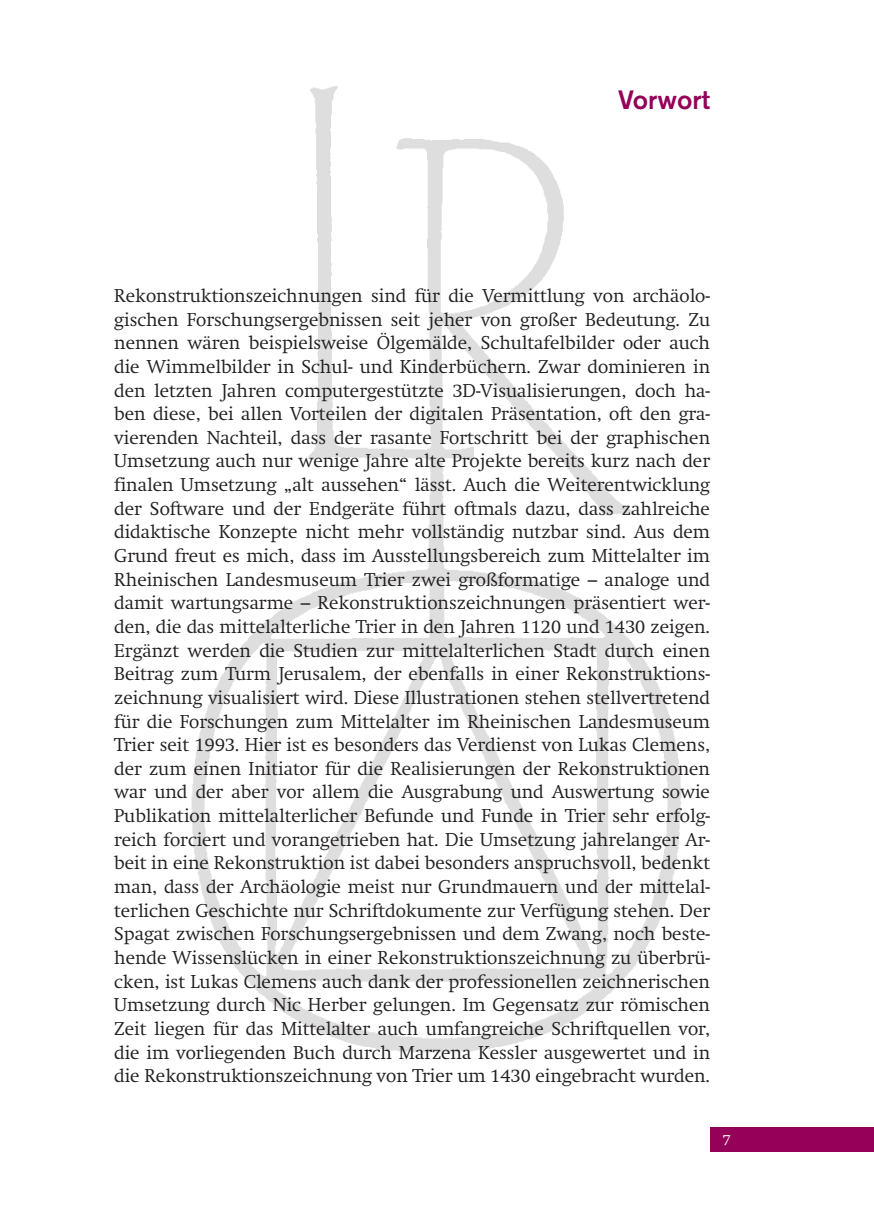
<style>
.page{position:relative;width:874px;height:1221px;background:#fff}
.page>*{position:absolute;margin:0;border:0;box-sizing:border-box;transform-origin:0 0}
.t1{font:500 26.25px "Akzidenz Grotesk Std";color:#950058}
.t2{font:300 18.38px/23.6px "Swift";color:#231f20;text-align:justify}
.t3{font:300 14.88px "Swift";color:#fff}
</style>
<div class="page">
<div style="left:709px;top:1126px;width:164px;height:25px;background:#950058"></div>
<img style="left:191px;top:86px;width:491px;height:966px">
<h1 class="t1" style="left:617px;top:84px;width:93px">Vorwort</h1>
<p class="t2" style="left:114px;top:284px;width:597px">Rekonstruktionszeichnungen sind für die Vermittlung von archäolo&shy;gischen Forschungsergebnissen seit jeher von großer Bedeutung. Zu nennen wären beispielsweise Ölgemälde, Schultafelbilder oder auch die Wimmelbilder in Schul- und Kinderbüchern. Zwar dominieren in den letzten Jahren computergestützte 3D-Visualisierungen, doch ha&shy;ben diese, bei allen Vorteilen der digitalen Präsentation, oft den gra&shy;vierenden Nachteil, dass der rasante Fortschritt bei der graphischen Umsetzung auch nur wenige Jahre alte Projekte bereits kurz nach der finalen Umsetzung „alt aussehen“ lässt. Auch die Weiterentwicklung der Software und der Endgeräte führt oftmals dazu, dass zahlreiche didaktische Konzepte nicht mehr vollständig nutzbar sind. Aus dem Grund freut es mich, dass im Ausstellungsbereich zum Mittelalter im Rheinischen Landesmuseum Trier zwei großformatige – analoge und damit wartungsarme – Rekonstruktionszeichnungen präsentiert wer&shy;den, die das mittelalterliche Trier in den Jahren 1120 und 1430 zeigen.<br>Ergänzt werden die Studien zur mittelalterlichen Stadt durch einen Beitrag zum Turm Jerusalem, der ebenfalls in einer Rekonstruktions&shy;zeichnung visualisiert wird. Diese Illustrationen stehen stellvertretend für die Forschungen zum Mittelalter im Rheinischen Landesmuseum Trier seit 1993. Hier ist es besonders das Verdienst von Lukas Clemens, der zum einen Initiator für die Realisierungen der Rekonstruktionen war und der aber vor allem die Ausgrabung und Auswertung sowie Publikation mittelalterlicher Befunde und Funde in Trier sehr erfolg&shy;reich forciert und vorangetrieben hat. Die Umsetzung jahrelanger Ar&shy;beit in eine Rekonstruktion ist dabei besonders anspruchsvoll, bedenkt man, dass der Archäologie meist nur Grundmauern und der mittelal&shy;terlichen Geschichte nur Schriftdokumente zur Verfügung stehen. Der Spagat zwischen Forschungsergebnissen und dem Zwang, noch beste&shy;hende Wissenslücken in einer Rekonstruktionszeichnung zu überbrü&shy;cken, ist Lukas Clemens auch dank der professionellen zeichnerischen Umsetzung durch Nic Herber gelungen. Im Gegensatz zur römischen Zeit liegen für das Mittelalter auch umfangreiche Schriftquellen vor, die im vorliegenden Buch durch Marzena Kessler ausgewertet und in die Rekonstruktionszeichnung von Trier um 1430 eingebracht wurden.</p>
<p class="t3" style="left:722px;top:1130px;width:10px">7</p>
</div>
